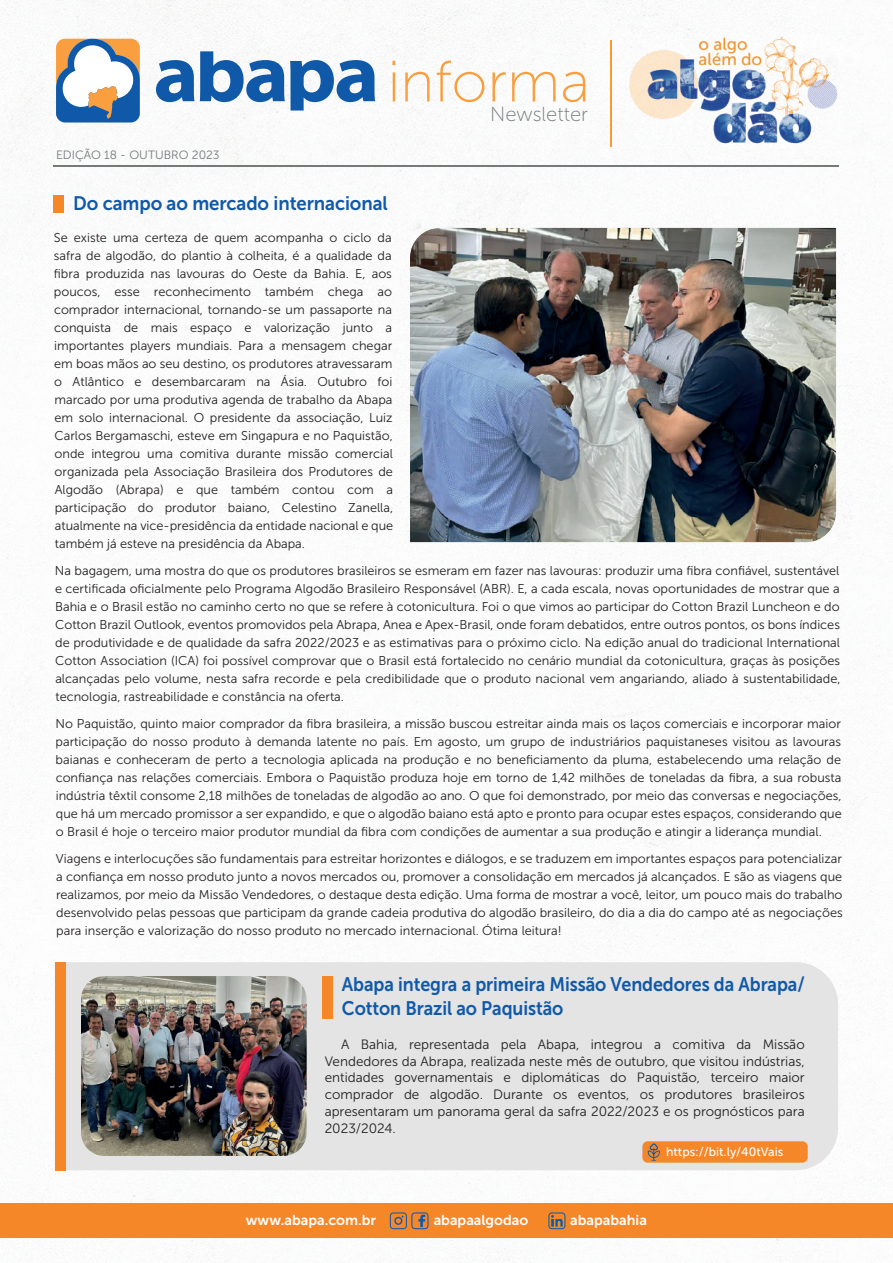
<style>
.page{position:relative;width:893px;height:1263px;background:#fff}
.page>*{position:absolute;margin:0;border:0;box-sizing:border-box;transform-origin:0 0}
.t1{font:58.05px "Museo Sans 100";color:#f99f3f}
.t2{font:20.25px "Museo Sans 100";color:#75797b}
.t3{font:19.5px/23.5px "Museo Sans 700";letter-spacing:-.005em;color:#1059a9;scale:.92 1}
.t4{font:19.5px "Museo Sans 700";letter-spacing:-.005em;color:#1059a9;scale:.95 1}
.t5{font:14.25px "Museo Sans 700";color:#fff}
.t6{font:13.5px/16.8px "Museo Sans 300";color:#231f20;text-align:justify}
.t7{font:12.75px/18px "Museo Sans 300";color:#231f20;text-align:justify}
.t8{font:12.3px "Museo Sans 500";color:#fff}
.t9{font:12px "Museo Sans 300";color:#75797b}
</style>
<div class="page">
<img style="left:0;top:0;width:893px;height:1263px">
<hr style="left:610px;top:40px;width:2px;height:107px;background:#f89c31">
<hr style="left:54px;top:165px;width:785px;height:1px;background:#75797b">
<svg style="left:156px;top:51px;width:219px;height:60px"></svg>
<svg style="left:56px;top:39px;width:84px;height:83px"></svg>
<div style="left:0;top:1204px;width:893px;height:34px;background:#f58729"></div>
<svg style="left:390px;top:1212px;width:38px;height:17px"></svg>
<svg style="left:548px;top:1212px;width:17px;height:17px"></svg>
<img style="left:616px;top:32px;width:230px;height:115px">
<div style="left:66px;top:962px;width:772px;height:208px;background:#e3e4e3"></div>
<div style="left:642px;top:1141px;width:166px;height:22px;background:#f58728;border-radius:5px"></div>
<svg style="left:648px;top:1143px;width:12px;height:18px"></svg>
<div style="left:55px;top:962px;width:11px;height:208px;background:#f58728"></div>
<div style="left:322px;top:976px;width:11px;height:43px;background:#f58728"></div>
<img style="left:81px;top:976px;width:226px;height:180px">
<img style="left:410px;top:228px;width:426px;height:314px">
<div style="left:54px;top:195px;width:10px;height:17px;background:#f58728"></div>
<p class="t9" style="left:56px;top:148px;width:165px">EDIÇÃO 18 - OUTUBRO 2023</p>
<h1 class="t1" style="left:388px;top:51px;width:204px">informa</h1>
<h2 class="t2" style="left:490px;top:103px;width:99px">Newsletter</h2>
<h3 class="t4" style="left:73px;top:193px;width:333px">Do campo ao mercado internacional</h3>
<p class="t7" style="left:54px;top:228px;width:341px;text-align:left">Se existe uma certeza de quem acompanha o ciclo da safra de algodão, do plantio à colheita, é a qualidade da fibra produzida nas lavouras do Oeste da Bahia. E, aos poucos, esse reconhecimento também chega ao comprador internacional, tornando-se um passaporte na conquista de mais espaço e valorização junto a importantes players mundiais. Para a mensagem chegar em boas mãos ao seu destino, os produtores atravessaram o Atlântico e desembarcaram na Ásia. Outubro foi marcado por uma produtiva agenda de trabalho da Abapa em solo internacional. O presidente da associação, Luiz Carlos Bergamaschi, esteve em Singapura e no Paquistão, onde integrou uma comitiva durante missão comercial organizada pela Associação Brasileira dos Produtores de Algodão (Abrapa) e que também contou com a participação do produtor baiano, Celestino Zanella, atualmente na vice-presidência da entidade nacional e que também já esteve na presidência da Abapa.</p>
<p class="t7" style="left:55px;top:561px;width:787px">Na bagagem, uma mostra do que os produtores brasileiros se esmeram em fazer nas lavouras: produzir uma fibra confiável, sustentável e certificada oficialmente pelo Programa Algodão Brasileiro Responsável (ABR). E, a cada escala, novas oportunidades de mostrar que a Bahia e o Brasil estão no caminho certo no que se refere à cotonicultura. Foi o que vimos ao participar do Cotton Brazil Luncheon e do Cotton Brazil Outlook, eventos promovidos pela Abrapa, Anea e Apex-Brasil, onde foram debatidos, entre outros pontos, os bons índices de produtividade e de qualidade da safra 2022/2023 e as estimativas para o próximo ciclo. Na edição anual do tradicional International Cotton Association (ICA) foi possível comprovar que o Brasil está fortalecido no cenário mundial da cotonicultura, graças às posições alcançadas pelo volume, nesta safra recorde e pela credibilidade que o produto nacional vem angariando, aliado à sustentabilidade, tecnologia, rastreabilidade e constância na oferta.</p>
<p class="t7" style="left:56px;top:714px;width:788px">No Paquistão, quinto maior comprador da fibra brasileira, a missão buscou estreitar ainda mais os laços comerciais e incorporar maior participação do nosso produto à demanda latente no país. Em agosto, um grupo de industriários paquistaneses visitou as lavouras baianas e conheceram de perto a tecnologia aplicada na produção e no beneficiamento da pluma, estabelecendo uma relação de confiança nas relações comerciais. Embora o Paquistão produza hoje em torno de 1,42 milhões de toneladas da fibra, a sua robusta indústria têxtil consome 2,18 milhões de toneladas de algodão ao ano. O que foi demonstrado, por meio das conversas e negociações, que há um mercado promissor a ser expandido, e que o algodão baiano está apto e pronto para ocupar estes espaços, considerando que o Brasil é hoje o terceiro maior produtor mundial da fibra com condições de aumentar a sua produção e atingir a liderança mundial.</p>
<p class="t7" style="left:56px;top:849px;width:788px">Viagens e interlocuções são fundamentais para estreitar horizontes e diálogos, e se traduzem em importantes espaços para potencializar a confiança em nosso produto junto a novos mercados ou, promover a consolidação em mercados já alcançados. E são as viagens que realizamos, por meio da Missão Vendedores, o destaque desta edição. Uma forma de mostrar a você, leitor, um pouco mais do trabalho desenvolvido pelas pessoas que participam da grande cadeia produtiva do algodão brasileiro, do dia a dia do campo até as negociações para inserção e valorização do nosso produto no mercado internacional. Ótima leitura!</p>
<h3 class="t3" style="left:342px;top:973px;width:505px">Abapa integra a primeira Missão Vendedores da Abrapa/<br>Cotton Brazil ao Paquistão</h3>
<p class="t6" style="left:325px;top:1036px;width:482px;text-indent:16px">A Bahia, representada pela Abapa, integrou a comitiva da Missão Vendedores da Abrapa, realizada neste mês de outubro, que visitou indústrias, entidades governamentais e diplomáticas do Paquistão, terceiro maior comprador de algodão. Durante os eventos, os produtores brasileiros apresentaram um panorama geral da safra 2022/2023 e os prognósticos para 2023/2024.</p>
<p class="t8" style="left:666px;top:1145px;width:119px">https://bit.ly/40tVais</p>
<p class="t5" style="left:246px;top:1212px;width:132px">www.abapa.com.br</p>
<p class="t5" style="left:434px;top:1212px;width:96px">abapaalgodao</p>
<p class="t5" style="left:570px;top:1212px;width:78px">abapabahia</p>
</div>
